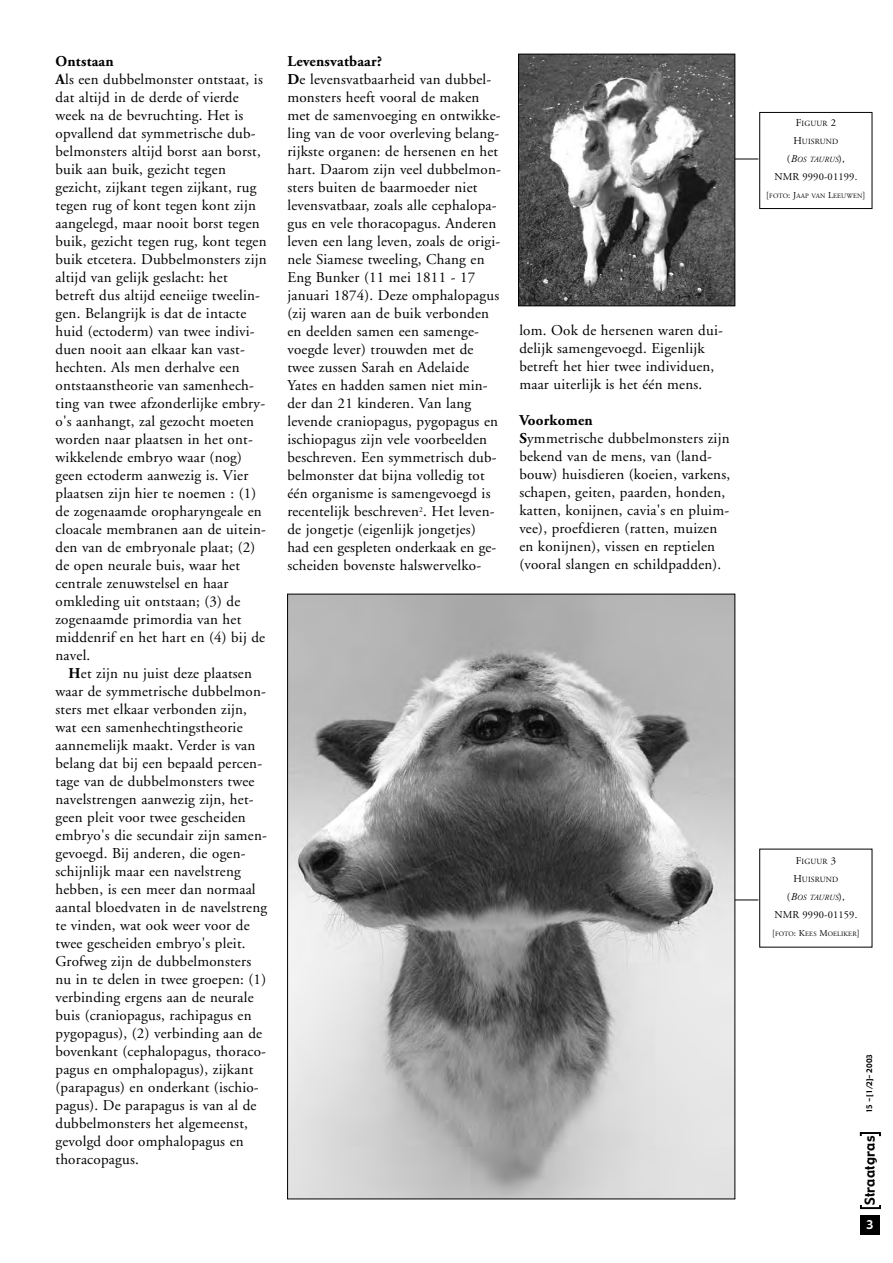
<style>
.page{position:relative;width:893px;height:1263px;background:#fff}
.page>*{position:absolute;margin:0;border:0;box-sizing:border-box;transform-origin:0 0}
.t1{font:15px/18px "Adobe Garamond";letter-spacing:.015em;color:#000}
.t2{font:13.5px "Gadget";letter-spacing:.02em;color:#000}
.t3{font:12px "Gadget";color:#fff}
.t4{font:10.5px "Adobe Garamond";letter-spacing:.015em;color:#000}
.t5{font:7.8px "Adobe Garamond";letter-spacing:.02em;color:#000}
.t6{font:italic 7.8px "Adobe Garamond";letter-spacing:.02em;color:#000}
.t7{font:7.5px "Gadget";color:#000}
.t8{font:6.75px "Adobe Garamond";letter-spacing:.02em;color:#000}
.s1{font-weight:700}
.s2{font-size:10.5px}
.s3{font-style:normal;font-size:10.5px}
.s4{font-size:9px}
</style>
<div class="page">
<svg style="left:860px;top:1205px;width:21px;height:4px"></svg>
<svg style="left:859px;top:1132px;width:22px;height:4px"></svg>
<div style="left:860px;top:1216px;width:19px;height:19px;background:#000"></div>
<img style="left:520px;top:56px;width:213px;height:248px">
<div style="left:518px;top:54px;width:217px;height:252px;border:1px solid #000"></div>
<div style="left:759px;top:112px;width:113px;height:97px;border:1px solid #000"></div>
<svg style="left:735px;top:159px;width:23px;height:1px"></svg>
<img style="left:289px;top:596px;width:444px;height:601px">
<svg style="left:735px;top:900px;width:23px;height:1px"></svg>
<p class="t1" style="left:56px;top:54px;width:213px"><span class="s1">Ontstaan<br>A</span>ls een dubbelmonster ontstaat, is dat altijd in de derde of vierde week na de bevruchting. Het is opvallend dat symmetrische dub&shy;belmonsters altijd borst aan borst, buik aan buik, gezicht tegen gezicht, zijkant tegen zijkant, rug tegen rug of kont tegen kont zijn aangelegd, maar nooit borst tegen buik, gezicht tegen rug, kont tegen buik etcetera. Dubbelmonsters zijn altijd van gelijk geslacht: het betreft dus altijd eeneiige tweelin&shy;gen. Belangrijk is dat de intacte huid (ectoderm) van twee indivi&shy;duen nooit aan elkaar kan vast&shy;hechten. Als men derhalve een ontstaanstheorie van samenhech&shy;ting van twee afzonderlijke embry&shy;o's aanhangt, zal gezocht moeten worden naar plaatsen in het ont&shy;wikkelende embryo waar (nog) geen ectoderm aanwezig is. Vier plaatsen zijn hier te noemen : (1) de zogenaamde oropharyngeale en cloacale membranen aan de uitein&shy;den van de embryonale plaat; (2) de open neurale buis, waar het centrale zenuwstelsel en haar omkleding uit ontstaan; (3) de zogenaamde primordia van het middenrif en het hart en (4) bij de navel.</p>
<p class="t1" style="left:56px;top:666px;width:213px;text-indent:13px"><span class="s1">H</span>et zijn nu juist deze plaatsen waar de symmetrische dubbelmon&shy;sters met elkaar verbonden zijn, wat een samenhechtingstheorie aannemelijk maakt. Verder is van belang dat bij een bepaald percen&shy;tage van de dubbelmonsters twee navelstrengen aanwezig zijn, het&shy;geen pleit voor twee gescheiden embryo's die secundair zijn samen&shy;gevoegd. Bij anderen, die ogen&shy;schijnlijk maar een navelstreng hebben, is een meer dan normaal aantal bloedvaten in de navelstreng te vinden, wat ook weer voor de twee gescheiden embryo's pleit.<br>Grofweg zijn de dubbelmonsters nu in te delen in twee groepen: (1) verbinding ergens aan de neurale buis (craniopagus, rachipagus en pygopagus), (2) verbinding aan de bovenkant (cephalopagus, thoraco&shy;pagus en omphalopagus), zijkant (parapagus) en onderkant (ischio&shy;pagus). De parapagus is van al de dubbelmonsters het algemeenst, gevolgd door omphalopagus en thoracopagus.</p>
<p class="t1" style="left:287px;top:54px;width:215px"><span class="s1">Levensvatbaar?<br>D</span>e levensvatbaarheid van dubbel&shy;monsters heeft vooral de maken met de samenvoeging en ontwikke&shy;ling van de voor overleving belang&shy;rijkste organen: de hersenen en het hart. Daarom zijn veel dubbelmon&shy;sters buiten de baarmoeder niet levensvatbaar, zoals alle cephalopa&shy;gus en vele thoracopagus. Anderen leven een lang leven, zoals de origi&shy;nele Siamese tweeling, Chang en<br>Eng Bunker (11 mei 1811 - 17 januari 1874). Deze omphalopagus (zij waren aan de buik verbonden en deelden samen een samenge&shy;voegde lever) trouwden met de twee zussen Sarah en Adelaide<br>Yates en hadden samen niet min&shy;der dan 21 kinderen. Van lang levende craniopagus, pygopagus en ischiopagus zijn vele voorbeelden beschreven. Een symmetrisch dub&shy;belmonster dat bijna volledig tot één organisme is samengevoegd is recentelijk beschreven<sup>2</sup>. Het leven&shy;de jongetje (eigenlijk jongetjes) had een gespleten onderkaak en ge&shy;scheiden bovenste halswervelko-</p>
<p class="t1" style="left:519px;top:322px;width:205px">lom. Ook de hersenen waren dui&shy;delijk samengevoegd. Eigenlijk betreft het hier twee individuen, maar uiterlijk is het één mens.</p>
<p class="t1" style="left:519px;top:412px;width:212px"><span class="s1">Voorkomen<br>S</span>ymmetrische dubbelmonsters zijn bekend van de mens, van (land&shy;bouw) huisdieren (koeien, varkens, schapen, geiten, paarden, honden, katten, konijnen, cavia's en pluim&shy;vee), proefdieren (ratten, muizen en konijnen), vissen en reptielen (vooral slangen en schildpadden).</p>
<p class="t5" style="left:795px;top:120px;width:42px"><span class="s2">F</span>IGUUR <span class="s2">2</span></p>
<p class="t5" style="left:793px;top:138px;width:47px"><span class="s2">H</span>UISRUND</p>
<p class="t6" style="left:787px;top:156px;width:59px"><span class="s3">(</span><span class="s2">B</span>OS TAURUS<span class="s3">),</span></p>
<p class="t4" style="left:774px;top:172px;width:84px">NMR 9990-01199.</p>
<p class="t8" style="left:766px;top:193px;width:101px"><span class="s4">[</span>FOTO<span class="s4">: J</span>AAP VAN <span class="s4">L</span>EEUWEN<span class="s4">]</span></p>
<p class="t5" style="left:795px;top:858px;width:42px"><span class="s2">F</span>IGUUR <span class="s2">3</span></p>
<p class="t5" style="left:793px;top:876px;width:47px"><span class="s2">H</span>UISRUND</p>
<p class="t6" style="left:787px;top:894px;width:59px"><span class="s3">(</span><span class="s2">B</span>OS TAURUS<span class="s3">),</span></p>
<p class="t4" style="left:774px;top:910px;width:84px">NMR 9990-01159.</p>
<p class="t8" style="left:772px;top:931px;width:89px"><span class="s4">[</span>FOTO<span class="s4">: K</span>EES <span class="s4">M</span>OELIKER<span class="s4">]</span></p>
<p class="t7" style="left:866px;top:1113px;width:61px;rotate:-90deg">15 - [1/2]- 2003</p>
<p class="t2" style="left:864px;top:1205px;width:71px;rotate:-90deg">Straatgras</p>
<p class="t3" style="left:866px;top:1220px;width:9px">3</p>
</div>
